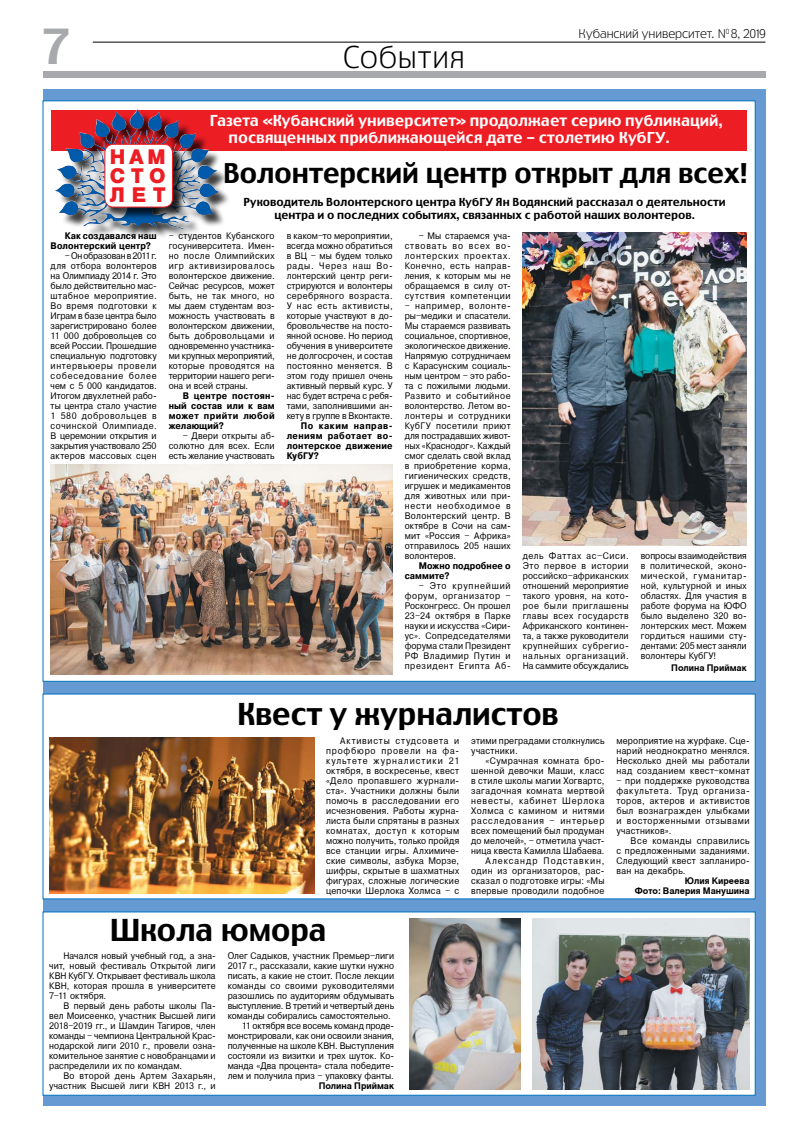
<style>
.page{position:relative;width:808px;height:1134px;background:#fff}
.page>*{position:absolute;margin:0;border:0;box-sizing:border-box;transform-origin:0 0}
.t1{font:500 48px "Truth CYR";color:#a7a9ac}
.t2{font:500 30px "Truth CYR";letter-spacing:-.015em;color:#000}
.t3{font:300 30px "Truth CYR";letter-spacing:.025em;color:#000}
.t4{font:500 27px "Truth CYR";letter-spacing:-.01em;color:#000}
.t5{font:800 20px/19px "Cyrvetica";letter-spacing:.28em;color:#ed1d24;text-align:justify}
.t6{font:500 15px/17px "Truth CYR";color:#fff}
.t7{font:300 12px "Truth CYR";color:#000}
.t8{font:500 11px/13px "Truth CYR";color:#000;text-align:center}
.t9{font:9px/10px "Pragmatica";letter-spacing:.02em;color:#000;text-align:justify;scale:.9 1}
.t10{font:700 9px/10px "Pragmatica";letter-spacing:.015em;color:#000;scale:.9 1}
.t11{font:9px "Pragmatica";letter-spacing:-.005em;color:#000;scale:.9 1}
.t12{font:9px "Pragmatica";letter-spacing:-.01em;color:#000;scale:.9 1}
.t13{font:700 9px/10px "Cyrvetica";color:#000;text-align:right}
.t14{font:9px "Pragmatica";color:#000;scale:.9 1}
</style>
<div class="page">
<div style="left:42px;top:89px;width:723px;height:1016px;background:#659ad2"></div>
<hr style="left:93px;top:42px;width:672px;height:1px;background:#000">
<div style="left:42px;top:71px;width:723px;height:7px;background:#a7a9ac"></div>
<div style="left:42px;top:100px;width:714px;height:582px;background:#fff;border:1px solid #0072bc"></div>
<div style="left:42px;top:911px;width:714px;height:185px;background:#fff;border:1px solid #0072bc"></div>
<div style="left:51px;top:110px;width:696px;height:41px;background:#ed1d24"></div>
<div style="left:57px;top:111px;width:174px;height:130px;background:#000;opacity:.75"></div>
<img style="left:75px;top:111px;width:69px;height:72px">
<div style="left:106px;top:145px;width:80px;height:75px;background:#000;opacity:.75"></div>
<div style="left:105px;top:144px;width:67px;height:63px;background:#fff;border-radius:9px"></div>
<div style="left:104px;top:144px;width:69px;height:64px;border:1px solid #ed1d24;border-radius:9px"></div>
<img style="left:51px;top:465px;width:341px;height:210px">
<img style="left:523px;top:233px;width:224px;height:313px">
<img style="left:532px;top:918px;width:217px;height:171px">
<img style="left:410px;top:918px;width:110px;height:171px">
<div style="left:42px;top:693px;width:714px;height:206px;background:#fff;border:1px solid #0072bc"></div>
<img style="left:49px;top:737px;width:266px;height:156px">
<h1 class="t1" style="left:43px;top:18px;width:29px">7</h1>
<h3 class="t5" style="left:110px;top:148px;width:57px">НАМ СТО ЛЕТ</h3>
<h2 class="t3" style="left:343px;top:39px;width:123px">События</h2>
<h3 class="t7" style="left:579px;top:27px;width:188px">Кубанский университет. N<sup>0</sup> 8, 2019</h3>
<h3 class="t6" style="left:229px;top:112px;width:496px;text-indent:-19px">Газета «Кубанский университет» продолжает серию публикаций, посвященных приближающейся дате - столетию КубГУ.</h3>
<h3 class="t4" style="left:223px;top:157px;width:527px">Волонтерский центр открыт для всех!</h3>
<p class="t8" style="left:244px;top:195px;width:483px">Руководитель Волонтерского центра КубГУ Ян Водянский рассказал о деятельности центра и о последних событиях, связанных с работой наших волонтеров.</p>
<p class="t10" style="left:51px;top:230px;width:119px;text-indent:14px">Как создавался наш<br>Волонтерский центр?</p>
<p class="t9" style="left:51px;top:250px;width:119px;text-indent:14px">– Он образован в 2011 г. для отбора волонтеров на Олимпиаду 2014 г. Это было действительно мас&shy;штабное мероприятие.<br>Во время подготовки к Играм в базе центра было зарегистрировано более 11 000 добровольцев со всей России. Прошедшие специальную подготовку интервьюеры провели собеседование более чем с 5 000 кандидатов.<br>Итогом двухлетней рабо&shy;ты центра стало участие 1 580 добровольцев в сочинской Олимпиаде.<br>В церемонии открытия и закрытия участвовало 250 актеров массовых сцен</p>
<p class="t9" style="left:169px;top:230px;width:119px">– студентов Кубанского госуниверситета. Имен&shy;но после Олимпийских игр активизировалось волонтерское движение.<br>Сейчас ресурсов, может быть, не так много, но мы даем студентам воз&shy;можность участвовать в волонтерском движении, быть добровольцами и одновременно участника&shy;ми крупных мероприятий, которые проводятся на территории нашего реги&shy;она и всей страны.</p>
<p class="t10" style="left:169px;top:390px;width:119px;text-align:justify;text-indent:14px">В центре постоян&shy;ный состав или к вам может прийти любой желающий?</p>
<p class="t9" style="left:169px;top:430px;width:119px;text-indent:14px">– Двери открыты аб&shy;солютно для всех. Если есть желание участвовать</p>
<p class="t9" style="left:287px;top:230px;width:119px">в каком–то мероприятии, всегда можно обратиться в ВЦ – мы будем только рады. Через наш Во&shy;лонтерский центр реги&shy;стрируются и волонтеры серебряного возраста.<br>У нас есть активисты, которые участвуют в до&shy;бровольчестве на посто&shy;янной основе. Но период обучения в университете не долгосрочен, и состав постоянно меняется. В этом году пришел очень активный первый курс. У нас будет встреча с ребя&shy;тами, заполнившими ан&shy;кету в группе в Вконтакте.</p>
<p class="t10" style="left:287px;top:420px;width:119px;text-align:justify;text-indent:14px">По каким направ&shy;лениям работает во&shy;лонтерское движение КубГУ?</p>
<p class="t9" style="left:405px;top:230px;width:119px;text-indent:14px">– Мы стараемся уча&shy;ствовать во всех во&shy;лонтерских проектах.<br>Конечно, есть направ&shy;ления, к которым мы не обращаемся в силу от&shy;сутствия компетенции</p>
<p class="t9" style="left:405px;top:300px;width:119px">– например, волонте&shy;ры–медики и спасатели.<br>Мы стараемся развивать социальное, спортивное, экологическое движение.<br>Напрямую сотрудничаем с Карасунским социаль&shy;ным центром – это рабо&shy;та с пожилыми людьми.<br>Развито и событийное волонтерство. Летом во&shy;лонтеры и сотрудники КубГУ посетили приют для пострадавших живот&shy;ных «Краснодог». Каждый смог сделать свой вклад в приобретение корма, гигиенических средств, игрушек и медикаментов для животных или при&shy;нести необходимое в Волонтерский центр. В октябре в Сочи на сам&shy;мит «Россия – Африка» отправилось 205 наших волонтеров.</p>
<p class="t10" style="left:405px;top:560px;width:119px;text-indent:14px">Можно подробнее о саммите?</p>
<p class="t9" style="left:405px;top:580px;width:119px;text-indent:14px">– Это крупнейший форум, организатор – Росконгресс. Он прошел 23–24 октября в Парке науки и искусства «Сири&shy;ус». Сопредседателями форума стали Президент РФ Владимир Путин и президент Египта Аб-</p>
<p class="t9" style="left:523px;top:550px;width:119px">дель Фаттах ас–Сиси.<br>Это первое в истории российско–африканских отношений мероприятие такого уровня, на кото&shy;рое были приглашены главы всех государств Африканского континен&shy;та, а также руководители крупнейших субрегио&shy;нальных организаций.<br>На саммите обсуждались</p>
<p class="t9" style="left:641px;top:550px;width:119px">вопросы взаимодействия в политической, эконо&shy;мической, гуманитар&shy;ной, культурной и иных областях. Для участия в работе форума на ЮФО было выделено 320 во&shy;лонтерских мест. Можем гордиться нашими сту&shy;дентами: 205 мест заняли волонтеры КубГУ!</p>
<p class="t13" style="left:671px;top:663px;width:77px">Полина Приймак</p>
<h2 class="t2" style="left:237px;top:696px;width:323px">Квест у журналистов</h2>
<p class="t9" style="left:326px;top:735px;width:150px;text-indent:14px">Активисты студсовета и профбюро провели на фа&shy;культете журналистики 21 октября, в воскресенье, квест «Дело пропавшего журнали&shy;ста». Участники должны были помочь в расследовании его исчезновения. Работы журна&shy;листа были спрятаны в разных комнатах, доступ к которым можно получить, только пройдя все станции игры. Алхимиче&shy;ские символы, азбука Морзе, шифры, скрытые в шахматных фигурах, сложные логические цепочки Шерлока Холмса – с</p>
<p class="t9" style="left:471px;top:735px;width:149px">этими преградами столкнулись участники.</p>
<p class="t9" style="left:471px;top:755px;width:150px;text-align:right">«Сумрачная комната бро&shy;шенной девочки Маши, класс в стиле школы магии Хогвартс, загадочная комната мертвой невесты, кабинет Шерлока<br>Холмса с камином и нитями расследования – интерьер всех помещений был продуман до мелочей», – отметила участ&shy;ница квеста Камилла Шабаева.<br>Александр Подставкин, один из организаторов, рас&shy;сказал о подготовке игры: «Мы впервые проводили подобное</p>
<p class="t9" style="left:616px;top:735px;width:149px">мероприятие на журфаке. Сце&shy;нарий неоднократно менялся.<br>Несколько дней мы работали над созданием квест–комнат</p>
<p class="t9" style="left:616px;top:775px;width:150px">– при поддержке руководства факультета. Труд организа&shy;торов, актеров и активистов был вознагражден улыбками и восторженными отзывами участников».</p>
<p class="t9" style="left:616px;top:835px;width:149px;text-indent:14px">Все команды справились с предложенными заданиями.<br>Следующий квест запланиро&shy;ван на декабрь.</p>
<p class="t13" style="left:635px;top:875px;width:116px">Юлия Киреева<br>Фото: Валерия Манушина</p>
<h2 class="t2" style="left:110px;top:912px;width:218px">Школа юмора</h2>
<p class="t9" style="left:49px;top:951px;width:186px;text-indent:14px">Начался новый учебный год, а зна&shy;чит, новый фестиваль Открытой лиги КВН КубГУ. Открывает фестиваль школа КВН, которая прошла в университете 7–11 октября.</p>
<p class="t9" style="left:49px;top:1001px;width:186px;text-indent:14px">В первый день работы школы Па&shy;вел Моисеенко, участник Высшей лиги 2018–2019 гг., и Шамдин Тагиров, член команды – чемпиона Центральной Крас&shy;нодарской лиги 2010 г., провели озна&shy;комительное занятие с новобранцами и распределили их по командам.</p>
<p class="t9" style="left:49px;top:1071px;width:186px;text-align:right">Во второй день Артем Захарьян, участник Высшей лиги КВН 2013 г., и</p>
<p class="t9" style="left:228px;top:951px;width:186px">Олег Садыков, участник Премьер–лиги</p>
<p class="t9" style="left:228px;top:961px;width:186px">2017 г., рассказали, какие шутки нужно</p>
<p class="t9" style="left:228px;top:971px;width:186px">писать, а какие не стоит. После лекции</p>
<p class="t9" style="left:228px;top:981px;width:186px">команды со своими руководителями</p>
<p class="t9" style="left:228px;top:991px;width:186px">разошлись по аудиториям обдумывать</p>
<p class="t11" style="left:228px;top:1001px;width:186px">выступление. В третий и четвертый день</p>
<p class="t9" style="left:228px;top:1011px;width:183px">команды собирались самостоятельно.</p>
<p class="t12" style="left:242px;top:1021px;width:171px">11 октября все восемь команд проде-</p>
<p class="t12" style="left:228px;top:1031px;width:186px">монстрировали, как они освоили знания,</p>
<p class="t11" style="left:228px;top:1041px;width:186px">полученные на школе КВН. Выступления</p>
<p class="t9" style="left:228px;top:1051px;width:186px">состояли из визитки и трех шуток. Ко-</p>
<p class="t9" style="left:228px;top:1061px;width:186px">манда «Два процента» стала победите-</p>
<p class="t14" style="left:228px;top:1071px;width:186px">лем и получила приз – упаковку фанты.</p>
<p class="t13" style="left:319px;top:1081px;width:77px">Полина Приймак</p>
</div>
